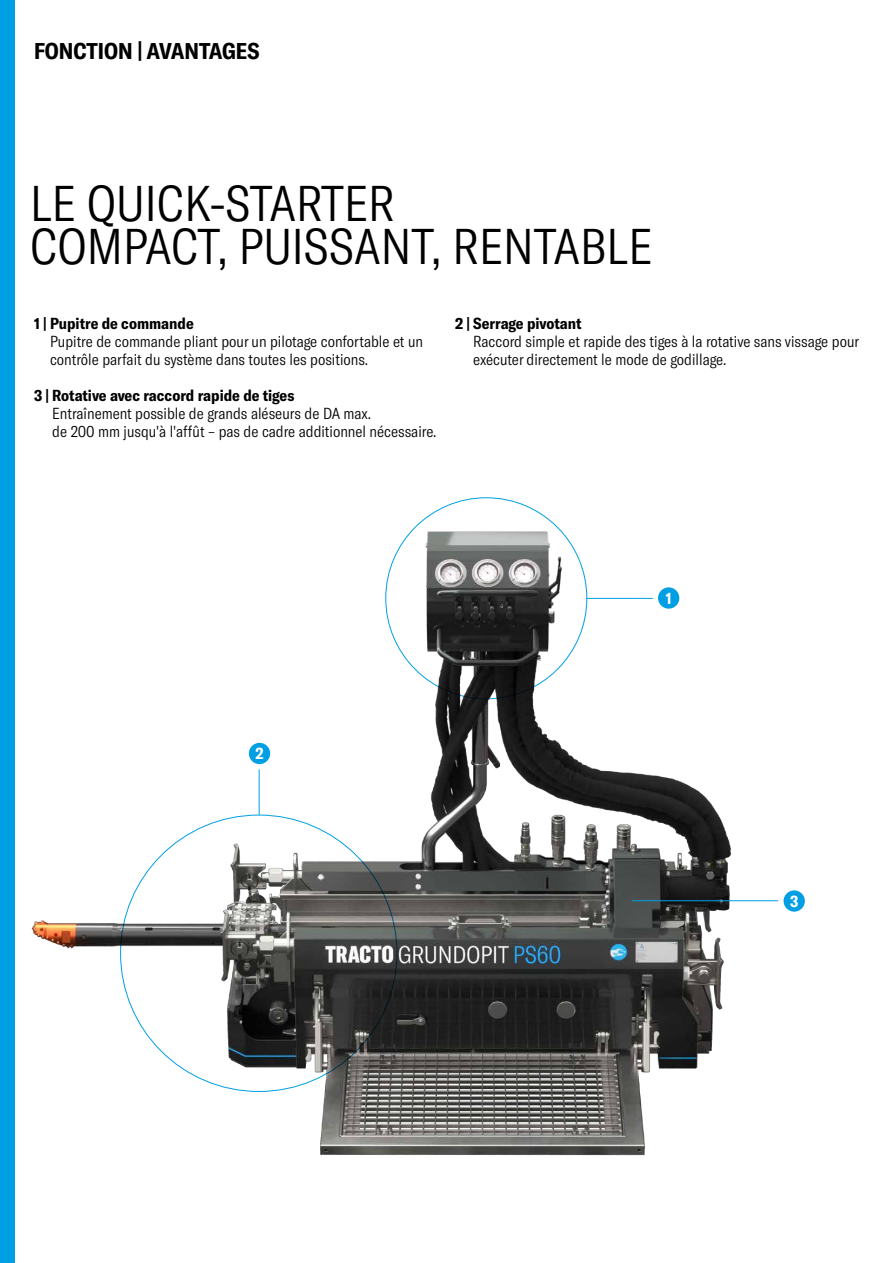
<style>
.page{position:relative;width:893px;height:1263px;background:#fff}
.page>*{position:absolute;margin:0;border:0;box-sizing:border-box;transform-origin:0 0}
.t1{font:300 condensed 49.5px/43.5px "GT America";color:#000}
.t2{font:700 condensed 22.5px "GT America";color:#000}
.t3{font:300 condensed 15.75px/18px "GT America";color:#000}
.t4{font:700 condensed 15.75px "GT America";color:#000}
.t5{font:700 condensed 15.75px "GT America";color:#fff}
</style>
<div class="page">
<div style="left:0;top:0;width:15px;height:1263px;background:#009fe3"></div>
<img style="left:31px;top:497px;width:774px;height:659px">
<div style="left:658px;top:587px;width:21px;height:22px;background:#009fe3;border-radius:50%"></div>
<div style="left:249px;top:743px;width:21px;height:21px;background:#009fe3;border-radius:50%"></div>
<div style="left:784px;top:890px;width:21px;height:22px;background:#009fe3;border-radius:50%"></div>
<hr style="left:587px;top:598px;width:66px;height:1px;background:#009fe3">
<hr style="left:632px;top:900px;width:146px;height:1px;background:#009fe3">
<hr style="left:259px;top:769px;width:1px;height:46px;background:#009fe3">
<h2 class="t2" style="left:34px;top:37px;width:227px">FONCTION | AVANTAGES</h2>
<h1 class="t1" style="left:30px;top:182px;width:624px">LE QUICK-STARTER<br>COMPACT, PUISSANT, RENTABLE</h1>
<p class="t4" style="left:34px;top:314px;width:161px">1 | Pupitre de commande</p>
<p class="t3" style="left:50px;top:332px;width:375px">Pupitre de commande pliant pour un pilotage confortable et un contrôle parfait du système dans toutes les positions.</p>
<p class="t4" style="left:34px;top:386px;width:262px">3 | Rotative avec raccord rapide de tiges</p>
<p class="t3" style="left:52px;top:404px;width:386px">Entraînement possible de grands aléseurs de DA max.<br>de 200 mm jusqu'à l'affût – pas de cadre additionnel nécessaire.</p>
<p class="t4" style="left:455px;top:314px;width:128px">2 | Serrage pivotant</p>
<p class="t3" style="left:473px;top:332px;width:387px">Raccord simple et rapide des tiges à la rotative sans vissage pour exécuter directement le mode de godillage.</p>
<p class="t5" style="left:255px;top:744px;width:10px">2</p>
<p class="t5" style="left:666px;top:588px;width:7px">1</p>
<p class="t5" style="left:790px;top:891px;width:10px">3</p>
</div>
